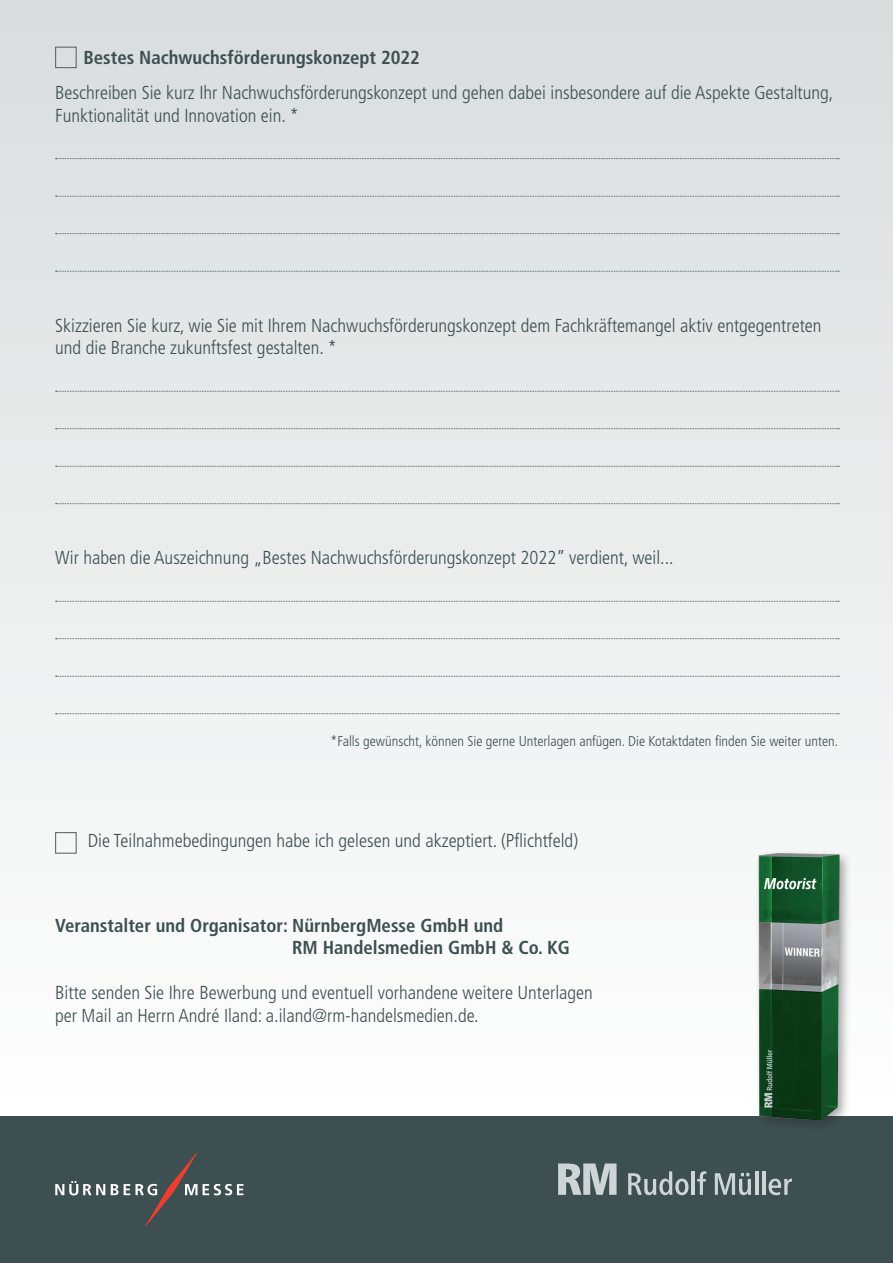
<style>
.page{position:relative;width:893px;height:1263px;background:#fff}
.page>*{position:absolute;margin:0;border:0;box-sizing:border-box;transform-origin:0 0}
.t1{font:300 condensed 18.75px/22.5px "Frutiger";color:#3d4f51}
.t2{font:700 condensed 18.75px/22.5px "Frutiger";color:#3d4f51}
.t3{font:300 condensed 14.25px "Frutiger";color:#3d4f51}
</style>
<div class="page">
<div style="left:0;top:0;width:893px;height:1116px;background:linear-gradient(to bottom,#d9dddd,#fefffe)"></div>
<div style="left:55px;top:47px;width:22px;height:21px;border:1px solid #57585a"></div>
<svg style="left:56px;top:158px;width:783px;height:1px"></svg>
<svg style="left:56px;top:196px;width:783px;height:1px"></svg>
<svg style="left:56px;top:233px;width:783px;height:1px"></svg>
<svg style="left:56px;top:271px;width:783px;height:1px"></svg>
<svg style="left:56px;top:391px;width:783px;height:1px"></svg>
<svg style="left:56px;top:428px;width:783px;height:1px"></svg>
<svg style="left:56px;top:466px;width:783px;height:1px"></svg>
<svg style="left:56px;top:503px;width:783px;height:1px"></svg>
<svg style="left:56px;top:601px;width:783px;height:1px"></svg>
<svg style="left:56px;top:638px;width:783px;height:1px"></svg>
<svg style="left:56px;top:676px;width:783px;height:1px"></svg>
<svg style="left:56px;top:713px;width:783px;height:1px"></svg>
<div style="left:55px;top:832px;width:22px;height:21px;border:1px solid #57585a"></div>
<div style="left:0;top:1116px;width:893px;height:147px;background:#3d4f51"></div>
<svg style="left:558px;top:1163px;width:59px;height:32px"></svg>
<svg style="left:628px;top:1171px;width:60px;height:24px"></svg>
<hr style="left:692px;top:1171px;width:3px;height:24px;background:#cdd5d7">
<svg style="left:697px;top:1171px;width:9px;height:24px"></svg>
<svg style="left:715px;top:1173px;width:36px;height:22px"></svg>
<hr style="left:755px;top:1171px;width:3px;height:24px;background:#cdd5d7">
<hr style="left:762px;top:1171px;width:3px;height:24px;background:#cdd5d7">
<svg style="left:768px;top:1178px;width:24px;height:17px"></svg>
<img style="left:752px;top:848px;width:101px;height:276px">
<svg style="left:55px;top:1181px;width:50px;height:14px"></svg>
<svg style="left:111px;top:1153px;width:133px;height:73px"></svg>
<p class="t2" style="left:83px;top:46px;width:338px">Bestes Nachwuchsförderungskonzept 2022</p>
<p class="t1" style="left:55px;top:82px;width:779px">Beschreiben Sie kurz Ihr Nachwuchsförderungskonzept und gehen dabei insbesondere auf die Aspekte Gestaltung,<br>Funktionalität und Innovation ein. *</p>
<p class="t1" style="left:55px;top:314px;width:768px">Skizzieren Sie kurz, wie Sie mit Ihrem Nachwuchsförderungskonzept dem Fachkräftemangel aktiv entgegentreten und die Branche zukunftsfest gestalten. *</p>
<p class="t1" style="left:55px;top:547px;width:620px">Wir haben die Auszeichnung „Bestes Nachwuchsförderungskonzept 2022” verdient, weil...</p>
<p class="t3" style="left:331px;top:733px;width:509px">*Falls gewünscht, können Sie gerne Unterlagen anfügen. Die Kotaktdaten finden Sie weiter unten.</p>
<p class="t1" style="left:88px;top:830px;width:492px">Die Teilnahmebedingungen habe ich gelesen und akzeptiert. (Pflichtfeld)</p>
<p class="t2" style="left:292px;top:914px;width:279px;text-indent:-237px">Veranstalter und Organisator: NürnbergMesse GmbH und<br>RM Handelsmedien GmbH &amp; Co. KG</p>
<p class="t1" style="left:55px;top:982px;width:539px">Bitte senden Sie Ihre Bewerbung und eventuell vorhandene weitere Unterlagen per Mail an Herrn André Iland: a.iland@rm-handelsmedien.de.</p>
</div>
